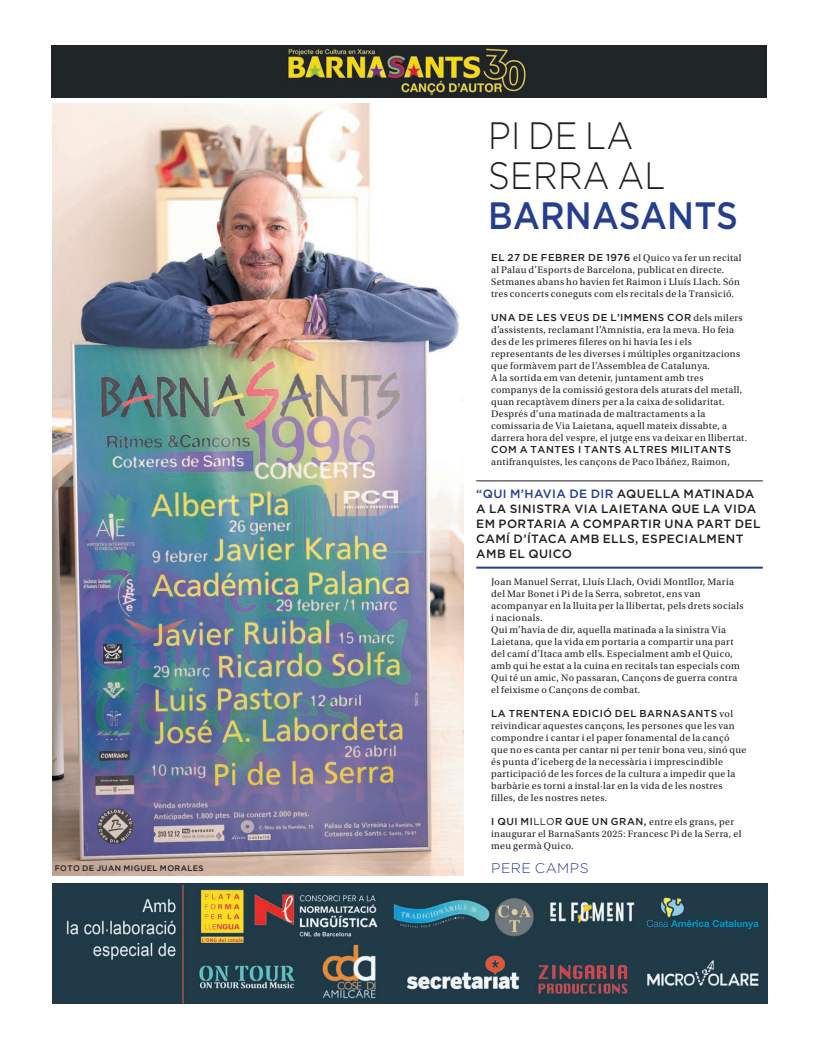
<style>
.page{position:relative;width:820px;height:1049px;background:#fff}
.page>*{position:absolute;margin:0;border:0;box-sizing:border-box;transform-origin:0 0}
.t1{font:300 38.1px/40px "Gotham";letter-spacing:.005em;color:#231f20;scale:.89 1}
.t2{font:500 38.1px "Gotham";letter-spacing:.005em;color:#253f8e;scale:.89 1}
.t3{font:300 14px "Gotham";letter-spacing:.035em;color:#253f8e}
.t4{font:500 12px/15px "Gotham";letter-spacing:.035em;color:#231f20}
.t5{font:10px/12px "Utopia Std";letter-spacing:.035em;color:#231f20}
.t6{font:500 10px "Gotham";letter-spacing:.05em;color:#231f20}
.t7{font:500 8px "Gotham";letter-spacing:.05em;color:#231f20}
.s1{font-family:"Gotham";font-weight:500}
.s2{font-family:"Utopia Std";font-weight:400}
.s3{color:#253f8e}
.s4{font-weight:400}
</style>
<div class="page">
<img style="left:52px;top:883px;width:714px;height:120px">
<img style="left:52px;top:103px;width:411px;height:772px">
<hr style="left:476px;top:481px;width:286px;height:1px;background:#231f20">
<hr style="left:476px;top:567px;width:286px;height:2px;background:#253f8e">
<img style="left:52px;top:46px;width:714px;height:52px">
<p class="t7" style="left:55px;top:864px;width:150px">FOTO DE JUAN MIGUEL MORALES</p>
<h1 class="t1" style="left:488px;top:114px;width:200px">PI DE LA<br>SERRA AL</h1>
<h1 class="t2" style="left:488px;top:190px;width:282px">BARNASANTS</h1>
<p class="t5" style="left:491px;top:252px;width:252px"><span class="s1">EL 27 DE FEBRER DE 1976</span> el Quico va fer un recital al Palau d’Esports de Barcelona, publicat en directe.<br>Setmanes abans ho havien fet Raimon i Lluís Llach. Són tres concerts coneguts com els recitals de la Transició.</p>
<p class="t6" style="left:491px;top:312px;width:253px">UNA DE LES VEUS DE L’IMMENS COR <span class="s2">dels milers</span></p>
<p class="t5" style="left:491px;top:324px;width:257px">d’assistents, reclamant l’Amnistia, era la meva. Ho feia des de les primeres fileres on hi havia les i els representants de les diverses i múltiples organitzacions que formàvem part de l’Assemblea de Catalunya.<br>A la sortida em van detenir, juntament amb tres companys de la comissió gestora dels aturats del metall, quan recaptàvem diners per a la caixa de solidaritat.<br>Després d’una matinada de maltractaments a la comissaria de Via Laietana, aquell mateix dissabte, a darrera hora del vespre, el jutge ens va deixar en llibertat.</p>
<p class="t6" style="left:491px;top:444px;width:241px">COM A TANTES I TANTS ALTRES MILITANTS</p>
<p class="t5" style="left:491px;top:456px;width:240px">antifranquistes, les cançons de Paco Ibáñez, Raimon,</p>
<p class="t4" style="left:476px;top:486px;width:285px"><span class="s3">“QUI M’HAVIA DE DIR</span> AQUELLA MATINADA<br>A LA SINISTRA VIA LAIETANA QUE LA VIDA<br>EM PORTARIA A COMPARTIR UNA PART DEL<br>CAMÍ D’ÍTACA AMB ELLS, ESPECIALMENT<br>AMB EL QUICO</p>
<p class="t5" style="left:491px;top:576px;width:254px">Joan Manuel Serrat, Lluís Llach, Ovidi Montllor, Maria del Mar Bonet i Pi de la Serra, sobretot, ens van acompanyar en la lluita per la llibertat, pels drets socials i nacionals.<br>Qui m’havia de dir, aquella matinada a la sinistra Via Laietana, que la vida em portaria a compartir una part del camí d’Itaca amb ells. Especialment amb el Quico, amb qui he estat a la cuina en recitals tan especials com Qui té un amic, No passaran, Cançons de guerra contra el feixisme o Cançons de combat.</p>
<p class="t6" style="left:491px;top:708px;width:243px">LA TRENTENA EDICIÓ DEL BARNASANTS <span class="s2">vol</span></p>
<p class="t5" style="left:491px;top:720px;width:257px">reivindicar aquestes cançons, les persones que les van compondre i cantar i el paper fonamental de la cançó que no es canta per cantar ni per tenir bona veu, sinó que és punta d’iceberg de la necessària i imprescindible participació de les forces de la cultura a impedir que la barbàrie es torni a instal·lar en la vida de les nostres filles, de les nostres netes.</p>
<p class="t6" style="left:491px;top:816px;width:244px">I QUI MI<span class="s4">LLO</span>R QUE UN GRAN, <span class="s2">entre els grans, per</span></p>
<p class="t5" style="left:491px;top:828px;width:251px">inaugurar el BarnaSants 2025: Francesc Pi de la Serra, el meu germà Quico.</p>
<h2 class="t3" style="left:491px;top:859px;width:99px">PERE CAMPS</h2>
</div>
